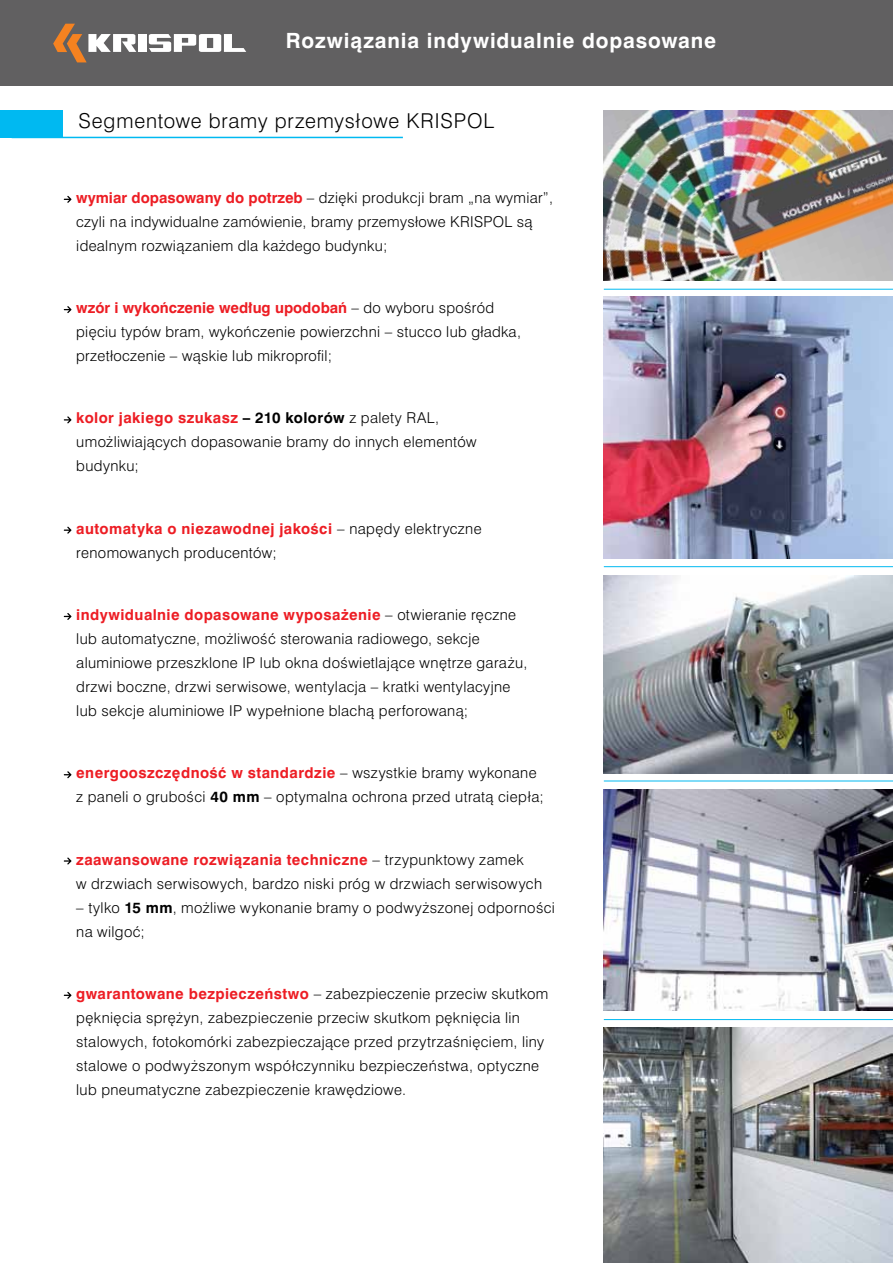
<style>
.page{position:relative;width:893px;height:1263px;background:#fff}
.page>*{position:absolute;margin:0;border:0;box-sizing:border-box;transform-origin:0 0}
.t1{font:700 21px "Swiss 721 PL";letter-spacing:.04em;color:#fff}
.t2{font:300 20.55px "Swiss 721 PL";letter-spacing:.04em;color:#000}
.t3{font:300 15px/24px "Swiss 721 PL";letter-spacing:.02em;color:#000}
.s1{font-weight:700;color:#ed1d24}
.s2{font-weight:700}
</style>
<div class="page">
<div style="left:0;top:0;width:893px;height:85px;background:#616061"></div>
<svg style="left:64px;top:196px;width:7px;height:7px"></svg>
<svg style="left:64px;top:306px;width:7px;height:7px"></svg>
<svg style="left:64px;top:416px;width:7px;height:7px"></svg>
<svg style="left:64px;top:527px;width:7px;height:7px"></svg>
<svg style="left:64px;top:613px;width:7px;height:7px"></svg>
<svg style="left:64px;top:771px;width:7px;height:7px"></svg>
<svg style="left:64px;top:857px;width:7px;height:7px"></svg>
<svg style="left:64px;top:992px;width:7px;height:7px"></svg>
<div style="left:138px;top:34px;width:8px;height:18px;background:#fff"></div>
<svg style="left:149px;top:34px;width:97px;height:18px"></svg>
<svg style="left:53px;top:24px;width:83px;height:38px"></svg>
<div style="left:0;top:110px;width:63px;height:28px;background:#00b9f1"></div>
<hr style="left:12px;top:137px;width:391px;height:1px;background:#00b9f1">
<img style="left:604px;top:111px;width:289px;height:170px">
<img style="left:604px;top:297px;width:289px;height:261px">
<img style="left:604px;top:575px;width:289px;height:198px">
<img style="left:604px;top:789px;width:289px;height:221px">
<hr style="left:604px;top:289px;width:289px;height:1px;background:#00b9f1">
<hr style="left:604px;top:566px;width:289px;height:1px;background:#00b9f1">
<hr style="left:604px;top:781px;width:289px;height:1px;background:#00b9f1">
<hr style="left:604px;top:1019px;width:289px;height:1px;background:#00b9f1">
<img style="left:604px;top:1028px;width:289px;height:235px">
<h1 class="t1" style="left:286px;top:28px;width:432px">Rozwiązania indywidualnie dopasowane</h1>
<h2 class="t2" style="left:79px;top:108px;width:417px">Segmentowe bramy przemysłowe KRISPOL</h2>
<p class="t3" style="left:76px;top:185px;width:478px"><span class="s1">wymiar dopasowany do potrzeb</span> – dzi´ki produkcji bram „na wymiar”, czyli na indywidualne zamówienie, bramy przemysłowe KRISPOL sà idealnym rozwiàzaniem dla ka˝dego budynku;</p>
<p class="t3" style="left:76px;top:296px;width:446px"><span class="s1">wzór i wykończenie według upodobań</span> – do wyboru spoÊród pi´ciu typów bram, wykoƒczenie powierzchni – stucco lub gładka, przetłoczenie – wàskie lub mikroprofil;</p>
<p class="t3" style="left:76px;top:406px;width:402px"><span class="s1">kolor jakiego szukasz</span> <span class="s2">– 210 kolorów</span> z palety RAL, umo˝liwiajàcych dopasowanie bramy do innych elementów budynku;</p>
<p class="t3" style="left:76px;top:516px;width:407px"><span class="s1">automatyka o niezawodnej jakości</span> – nap´dy elektryczne renomowanych producentów;</p>
<p class="t3" style="left:76px;top:602px;width:453px"><span class="s1">indywidualnie dopasowane wyposażenie</span> – otwieranie r´czne lub automatyczne, mo˝liwoÊç sterowania radiowego, sekcje aluminiowe przeszklone IP lub okna doÊwietlajàce wn´trze gara˝u, drzwi boczne, drzwi serwisowe, wentylacja – kratki wentylacyjne lub sekcje aluminiowe IP wypełnione blachà perforowanà;</p>
<p class="t3" style="left:76px;top:761px;width:469px"><span class="s1">energooszczędność w standardzie</span> – wszystkie bramy wykonane z paneli o gruboÊci <span class="s2">40 mm</span> – optymalna ochrona przed utratà ciepła;</p>
<p class="t3" style="left:76px;top:847px;width:467px"><span class="s1">zaawansowane rozwiązania techniczne</span> – trzypunktowy zamek<br>w drzwiach serwisowych, bardzo niski próg w drzwiach serwisowych</p>
<p class="t3" style="left:76px;top:895px;width:480px">– tylko <span class="s2">15 mm</span>, mo˝liwe wykonanie bramy o podwy˝szonej odpornoÊci na wilgoç;</p>
<p class="t3" style="left:76px;top:981px;width:474px"><span class="s1">gwarantowane bezpieczeństwo</span> – zabezpieczenie przeciw skutkom p´kni´cia spr´˝yn, zabezpieczenie przeciw skutkom p´kni´cia lin stalowych, fotokomórki zabezpieczajàce przed przytrzaÊni´ciem, liny stalowe o podwy˝szonym współczynniku bezpieczeƒstwa, optyczne lub pneumatyczne zabezpieczenie kraw´dziowe.</p>
</div>
